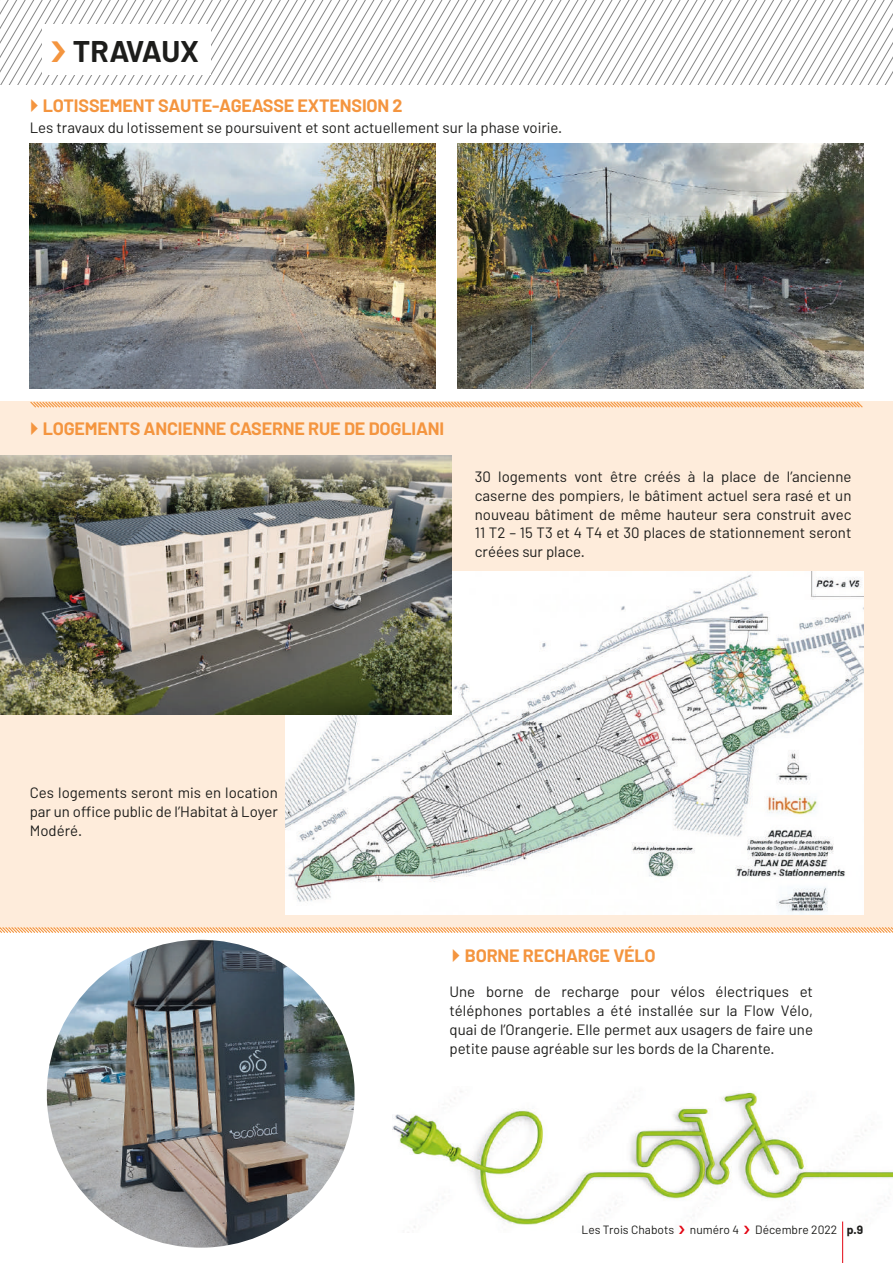
<style>
.page{position:relative;width:893px;height:1263px;background:#fff}
.page>*{position:absolute;margin:0;border:0;box-sizing:border-box;transform-origin:0 0}
.t1{font:700 30px "Barlow";letter-spacing:-.005em;color:#1d1d1b}
.t2{font:700 18px "Barlow";letter-spacing:-.01em;color:#f4953f}
.t3{font:15px/18.8px "Barlow";color:#1d1d1b;text-align:justify}
.t4{font:12px "Barlow";color:#1d1d1b}
.s1{font-weight:700}
</style>
<div class="page">
<img style="left:393px;top:1091px;width:500px;height:141px">
<hr style="left:842px;top:1221px;width:1px;height:42px;background:#e30614">
<div style="left:0;top:402px;width:893px;height:527px;background:#feecdb"></div>
<img style="left:286px;top:572px;width:577px;height:342px">
<img style="left:0;top:455px;width:451px;height:260px">
<img style="left:30px;top:144px;width:406px;height:245px">
<img style="left:457px;top:144px;width:406px;height:245px">
<img style="left:47px;top:940px;width:307px;height:308px;border-radius:151px">
<svg style="left:29px;top:401px;width:835px;height:7px"></svg>
<svg style="left:0;top:927px;width:893px;height:6px;background:#f9ca9f"></svg>
<svg style="left:679px;top:1225px;width:6px;height:7px"></svg>
<svg style="left:744px;top:1225px;width:5px;height:7px"></svg>
<svg style="left:0;top:0;width:893px;height:85px"></svg>
<h1 class="t1" style="left:73px;top:32px;width:128px">TRAVAUX</h1>
<p class="t2" style="left:43px;top:94px;width:361px">LOTISSEMENT SAUTE-AGEASSE EXTENSION 2</p>
<p class="t3" style="left:30px;top:118px;width:534px">Les travaux du lotissement se poursuivent et sont actuellement sur la phase voirie.</p>
<p class="t2" style="left:43px;top:418px;width:403px">LOGEMENTS ANCIENNE CASERNE RUE DE DOGLIANI</p>
<p class="t3" style="left:475px;top:467px;width:378px">30 logements vont être créés à la place de l’ancienne caserne des pompiers, le bâtiment actuel sera rasé et un nouveau bâtiment de même hauteur sera construit avec 11 T2 – 15 T3 et 4 T4 et 30 places de stationnement seront créées sur place.</p>
<p class="t3" style="left:30px;top:783px;width:250px">Ces logements seront mis en location par un office public de l’Habitat à Loyer Modéré.</p>
<p class="t2" style="left:465px;top:944px;width:192px">BORNE RECHARGE VÉLO</p>
<p class="t3" style="left:449px;top:982px;width:365px">Une borne de recharge pour vélos électriques et téléphones portables a été installée sur la Flow Vélo, quai de l’Orangerie. Elle permet aux usagers de faire une petite pause agréable sur les bords de la Charente.</p>
<p class="t4" style="left:582px;top:1222px;width:94px">Les Trois Chabots</p>
<p class="t4" style="left:690px;top:1222px;width:51px">numéro 4</p>
<p class="t4" style="left:755px;top:1222px;width:109px">Décembre 2022 <span class="s1">p.9</span></p>
</div>
